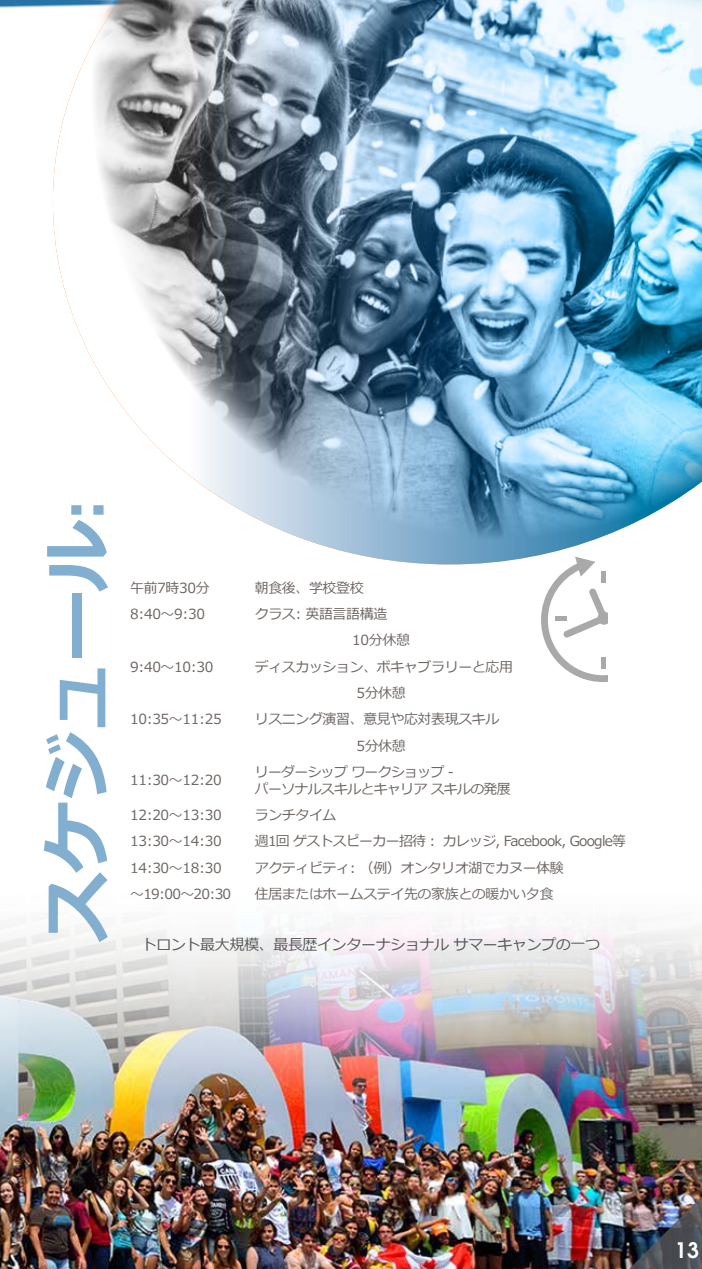
<style>
.page{position:relative;width:702px;height:1269px;background:#fff}
.page>*{position:absolute;margin:0;border:0;box-sizing:border-box;transform-origin:0 0}
.t1{font:700 72px "Meiryo";letter-spacing:-.025em;color:#82aed0}
.t2{font:600 21px "Avant Garde";color:#fff}
.t3{font:15px "Meiryo";letter-spacing:-.025em;color:#58595b}
.t4{font:13.95px/26.4px "Meiryo";letter-spacing:-.025em;color:#6e6764;text-align:center}
.t5{font:13.95px/16.6px "Meiryo";letter-spacing:-.05em;color:#6e6764}
.s1{font-size:57px}
</style>
<div class="page">
<img style="left:0;top:926px;width:702px;height:343px">
<svg style="left:0;top:0;width:53px;height:8px"></svg>
<img style="left:610px;top:1182px;width:92px;height:87px">
<img style="left:53px;top:0;width:649px;height:564px">
<svg style="left:541px;top:557px;width:66px;height:125px"></svg>
<h1 class="t1" style="left:27px;top:943px;width:446px;rotate:-90deg">スケジュール<span class="s1">:</span></h1>
<p class="t4" style="left:130px;top:575px;width:81px">午前7時30分</p>
<p class="t4" style="left:255px;top:575px;width:110px">朝食後、学校登校</p>
<p class="t4" style="left:130px;top:601px;width:76px">8:40～9:30</p>
<p class="t4" style="left:352px;top:601px;width:59px;text-align:left;text-indent:-97px">クラス: 英語言語構造<br>10分休憩</p>
<p class="t4" style="left:130px;top:654px;width:85px">9:40～10:30</p>
<p class="t4" style="left:255px;top:654px;width:260px">ディスカッション、ボキャブラリーと応用<br>5分休憩</p>
<p class="t4" style="left:130px;top:707px;width:93px">10:35～11:25</p>
<p class="t4" style="left:255px;top:707px;width:246px">リスニング演習、意見や応対表現スキル<br>5分休憩</p>
<p class="t4" style="left:130px;top:768px;width:93px">11:30～12:20</p>
<p class="t5" style="left:255px;top:764px;width:257px">リーダーシップ ワークショップ -<br>パーソナルスキルとキャリア スキルの発展</p>
<p class="t4" style="left:130px;top:803px;width:93px">12:20～13:30</p>
<p class="t4" style="left:255px;top:803px;width:83px">ランチタイム</p>
<p class="t4" style="left:130px;top:829px;width:93px">13:30～14:30</p>
<p class="t5" style="left:255px;top:834px;width:373px">週1回 ゲストスピーカー招待： カレッジ, Facebook, Google等</p>
<p class="t4" style="left:130px;top:855px;width:93px">14:30～18:30</p>
<p class="t4" style="left:255px;top:855px;width:310px">アクティビティ: （例）オンタリオ湖でカヌー体験</p>
<p class="t4" style="left:130px;top:882px;width:103px">～19:00～20:30</p>
<p class="t4" style="left:255px;top:882px;width:300px">住居またはホームステイ先の家族との暖かい夕食</p>
<p class="t3" style="left:142px;top:935px;width:460px">トロント最大規模、最長歴インターナショナル サマーキャンプの一つ</p>
<h2 class="t2" style="left:675px;top:1237px;width:25px">13</h2>
</div>
